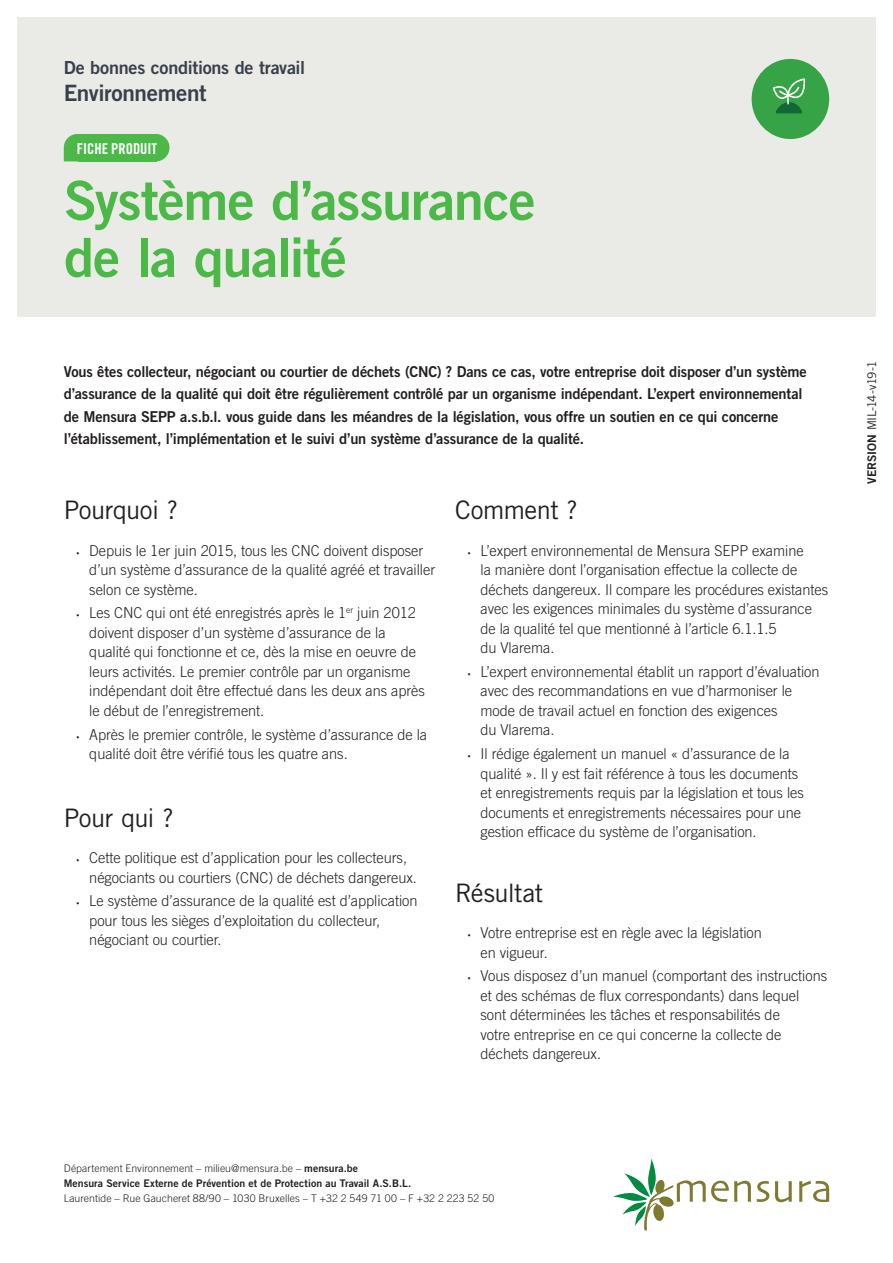
<style>
.page{position:relative;width:893px;height:1263px;background:#fff}
.page>*{position:absolute;margin:0;border:0;box-sizing:border-box;transform-origin:0 0}
.t1{font:54px/57px "Trade Gothic LT Bold Two";letter-spacing:-.025em;color:#4cb848}
.t2{font:25.5px "Trade Gothic LT";letter-spacing:-.02em;color:#231f20}
.t3{font:22.5px "Trade Gothic LT Bold Two";letter-spacing:-.015em;color:#38404a}
.t4{font:18px "Trade Gothic LT Bold Two";letter-spacing:-.015em;color:#38404a}
.t5{font:300 15px/19.5px "Trade Gothic LT";letter-spacing:-.005em;color:#231f20}
.t6{font:15px/22.5px "Trade Gothic LT Bold Two";letter-spacing:-.01em;color:#231f20}
.t7{font:15px "Trade Gothic LT Bold Cond Twenty";color:#fff}
.t8{font:12px "Trade Gothic LT";letter-spacing:-.045em;color:#231f20}
.t9{font:300 10.5px "Trade Gothic LT";letter-spacing:.005em;color:#231f20}
.t10{font:10.5px "Trade Gothic LT Bold Two";letter-spacing:.005em;color:#231f20}
.s1{font-family:"Myriad Pro";font-weight:400;font-size:10.5px}
.s2{font-family:"Trade Gothic LT Bold Two"}
.s3{font-family:"Trade Gothic LT Bold Two";font-weight:400}
</style>
<div class="page">
<div style="left:17px;top:17px;width:859px;height:299px;background:#eaeae7"></div>
<div style="left:752px;top:59px;width:77px;height:80px;background:#37a347;border-radius:50%"></div>
<svg style="left:773px;top:78px;width:33px;height:35px"></svg>
<svg style="left:757px;top:1181px;width:12px;height:21px"></svg>
<svg style="left:775px;top:1181px;width:17px;height:21px"></svg>
<svg style="left:799px;top:1181px;width:30px;height:21px"></svg>
<svg style="left:613px;top:1158px;width:138px;height:72px"></svg>
<svg style="left:64px;top:134px;width:14px;height:27px"></svg>
<div style="left:142px;top:134px;width:27px;height:27px;background:#4cb848;border-radius:50%"></div>
<div style="left:78px;top:134px;width:78px;height:27px;background:#4cb848"></div>
<p class="t4" style="left:64px;top:57px;width:243px">De bonnes conditions de travail</p>
<h3 class="t3" style="left:64px;top:79px;width:144px">Environnement</h3>
<p class="t7" style="left:77px;top:140px;width:82px">FICHE PRODUIT</p>
<h1 class="t1" style="left:64px;top:171px;width:473px">Système d’assurance de la qualité</h1>
<p class="t6" style="left:64px;top:360px;width:745px">Vous êtes collecteur, négociant ou courtier de déchets (CNC) ? Dans ce cas, votre entreprise doit disposer d’un système d’assurance de la qualité qui doit être régulièrement contrôlé par un organisme indépendant. L’expert environnemental de Mensura SEPP a.s.b.l. vous guide dans les méandres de la législation, vous offre un soutien en ce qui concerne l’établissement, l’implémentation et le suivi d’un système d’assurance de la qualité.</p>
<h2 class="t2" style="left:64px;top:495px;width:116px">Pourquoi ?</h2>
<p class="t5" style="left:89px;top:540px;width:347px;text-indent:-13px"><span class="s1">•</span> Depuis le 1er juin 2015, tous les CNC doivent disposer d’un système d’assurance de la qualité agréé et travailler selon ce système.</p>
<p class="t5" style="left:89px;top:603px;width:337px;text-indent:-13px"><span class="s1">•</span> Les CNC qui ont été enregistrés après le 1<sup>er</sup> juin 2012 doivent disposer d’un système d’assurance de la qualité qui fonctionne et ce, dès la mise en oeuvre de leurs activités. Le premier contrôle par un organisme indépendant doit être effectué dans les deux ans après le début de l’enregistrement.</p>
<p class="t5" style="left:89px;top:724px;width:339px;text-indent:-13px"><span class="s1">•</span> Après le premier contrôle, le système d’assurance de la qualité doit être vérifié tous les quatre ans.</p>
<h2 class="t2" style="left:64px;top:802px;width:111px">Pour qui ?</h2>
<p class="t5" style="left:89px;top:848px;width:329px;text-indent:-13px"><span class="s1">•</span> Cette politique est d’application pour les collecteurs, négociants ou courtiers (CNC) de déchets dangereux.</p>
<p class="t5" style="left:89px;top:891px;width:330px;text-indent:-13px"><span class="s1">•</span> Le système d’assurance de la qualité est d’application pour tous les sièges d’exploitation du collecteur, négociant ou courtier.</p>
<h2 class="t2" style="left:455px;top:495px;width:124px">Comment ?</h2>
<p class="t5" style="left:480px;top:540px;width:349px;text-indent:-13px"><span class="s1">•</span> L’expert environnemental de Mensura SEPP examine<br>la manière dont l’organisation effectue la collecte de déchets dangereux. Il compare les procédures existantes avec les exigences minimales du système d’assurance de la qualité tel que mentionné à l’article 6.1.1.5<br>du Vlarema.</p>
<p class="t5" style="left:480px;top:661px;width:341px;text-indent:-13px"><span class="s1">•</span> L’expert environnemental établit un rapport d’évaluation avec des recommandations en vue d’harmoniser le mode de travail actuel en fonction des exigences<br>du Vlarema.</p>
<p class="t5" style="left:480px;top:744px;width:325px;text-indent:-13px"><span class="s1">•</span> Il rédige également un manuel « d’assurance de la qualité ». Il y est fait référence à tous les documents et enregistrements requis par la législation et tous les documents et enregistrements nécessaires pour une gestion efficace du système de l’organisation.</p>
<h2 class="t2" style="left:455px;top:877px;width:90px">Résultat</h2>
<p class="t5" style="left:480px;top:923px;width:283px;text-indent:-13px"><span class="s1">•</span> Votre entreprise est en règle avec la législation en vigueur.</p>
<p class="t5" style="left:480px;top:966px;width:348px;text-indent:-13px"><span class="s1">•</span> Vous disposez d’un manuel (comportant des instructions et des schémas de flux correspondants) dans lequel sont déterminées les tâches et responsabilités de<br>votre entreprise en ce qui concerne la collecte de déchets dangereux.</p>
<p class="t8" style="left:865px;top:483px;width:125px;rotate:-90deg"><span class="s2">VERSION</span> MIL-14-v19-1</p>
<p class="t9" style="left:64px;top:1162px;width:296px">Département Environnement – milieu@mensura.be – <span class="s3">mensura.be</span></p>
<p class="t10" style="left:64px;top:1176px;width:349px">Mensura Service Externe de Prévention et de Protection au Travail A.S.B.L.</p>
<p class="t9" style="left:64px;top:1192px;width:432px">Laurentide – Rue Gaucheret 88/90 – 1030 Bruxelles – T +32 2 549 71 00 – F +32 2 223 52 50</p>
</div>
